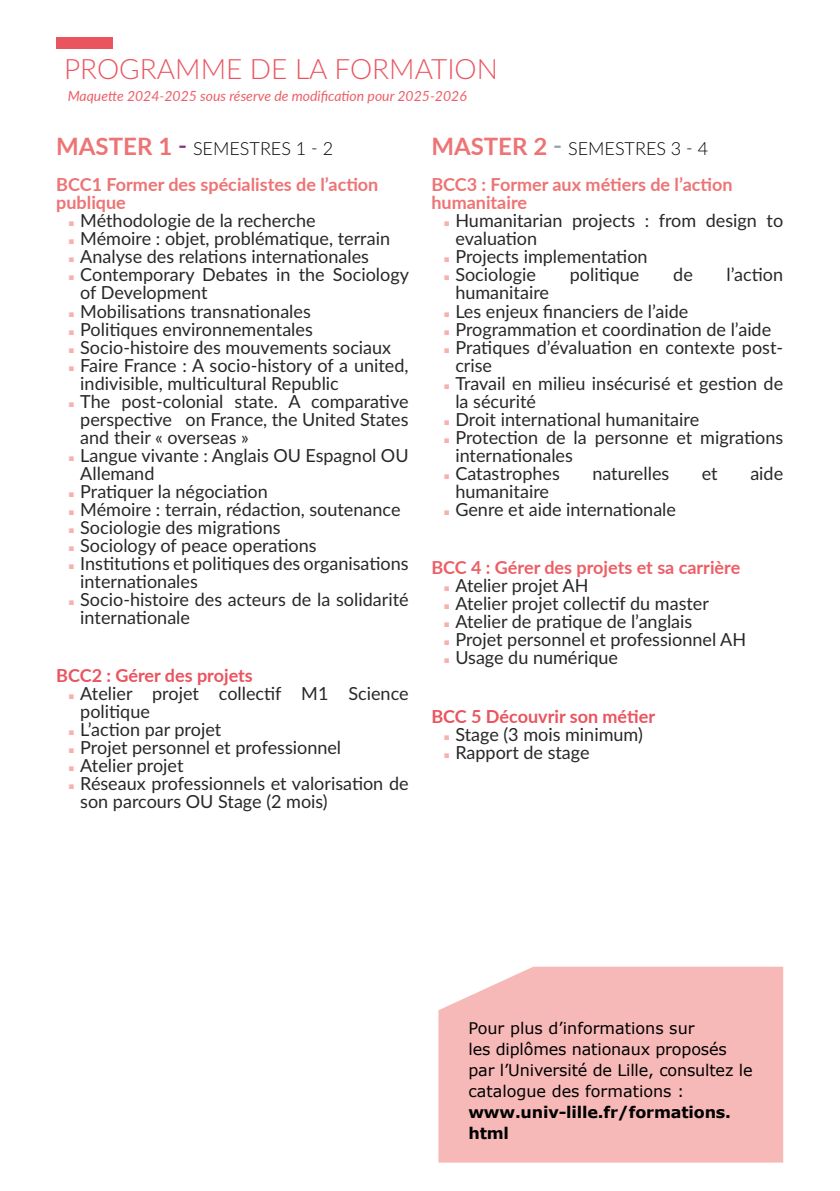
<style>
.page{position:relative;width:840px;height:1191px;background:#fff}
.page>*{position:absolute;margin:0;border:0;box-sizing:border-box;transform-origin:0 0}
.t1{font:300 28px "Lato";color:#ea545f}
.t2{font:18px/18px "Lato";color:#282827}
.t3{font:700 18px/36px "Lato";color:#ee7374}
.t4{font:700 18px "Lato";color:#ea545f}
.t5{font:700 18px "Lato";color:#ec5f66}
.t6{font:16px/21px "Verdana";letter-spacing:-.01em;color:#000}
.t7{font:700 16px/21px "Verdana";letter-spacing:-.01em;color:#000}
.t8{font:italic 14px "Lato";color:#ec5f66}
.s1{font-size:24px}
.s2{font-size:24px;color:#853576}
.s3{font-weight:300;color:#000}
.s4{font-size:24px;color:#91a4ae}
</style>
<div class="page">
<div style="left:56px;top:38px;width:57px;height:11px;background:#ea545f"></div>
<div style="left:438px;top:966px;width:344px;height:196px;background:#f6b9b7"></div>
<h1 class="t1" style="left:64px;top:50px;width:435px">PROGRAMME DE LA FORMATION</h1>
<p class="t8" style="left:68px;top:86px;width:400px">Maquette 2024-2025 sous réserve de modification pour 2025-2026</p>
<p class="t3" style="left:56px;top:130px;width:323px"><span class="s1">MASTER 1</span> <span class="s2">-</span> <span class="s3">SEMESTRES 1 - 2<br></span>BCC1 Former des spécialistes de l’action</p>
<p class="t3" style="left:56px;top:184px;width:71px">publique</p>
<p class="t2" style="left:80px;top:211px;width:330px">Méthodologie de la recherche<br>Mémoire : objet, problématique, terrain<br>Analyse des relations internationales<br>Contemporary Debates in the Sociology of Development<br>Mobilisations transnationales<br>Politiques environnementales<br>Socio-histoire des mouvements sociaux<br>Faire France : A socio-history of a united, indivisible, multicultural Republic<br>The post-colonial state. A comparative perspective on France, the United States and their « overseas »<br>Langue vivante : Anglais OU Espagnol OU<br>Allemand<br>Pratiquer la négociation<br>Mémoire : terrain, rédaction, soutenance<br>Sociologie des migrations<br>Sociology of peace operations<br>Institutions et politiques des organisations internationales<br>Socio-histoire des acteurs de la solidarité internationale</p>
<p class="t4" style="left:56px;top:662px;width:198px">BCC2 : Gérer des projets</p>
<p class="t2" style="left:80px;top:684px;width:329px">Atelier projet collectif M1 Science politique<br>L’action par projet<br>Projet personnel et professionnel<br>Atelier projet<br>Réseaux professionnels et valorisation de son parcours OU Stage (2 mois)</p>
<p class="t3" style="left:431px;top:130px;width:302px"><span class="s1">MASTER 2</span> <span class="s4">-</span> <span class="s3">SEMESTRES 3 - 4<br></span>BCC3 : Former aux métiers de l’action</p>
<p class="t3" style="left:431px;top:184px;width:97px">humanitaire</p>
<p class="t2" style="left:455px;top:211px;width:329px">Humanitarian projects : from design to evaluation<br>Projects implementation<br>Sociologie</p>
<p class="t2" style="left:569px;top:265px;width:71px">politique</p>
<p class="t2" style="left:673px;top:265px;width:21px">de</p>
<p class="t2" style="left:726px;top:265px;width:58px">l’action</p>
<p class="t2" style="left:455px;top:283px;width:329px">humanitaire<br>Les enjeux financiers de l’aide<br>Programmation et coordination de l’aide<br>Pratiques d’évaluation en contexte post&shy;crise<br>Travail en milieu insécurisé et gestion de la sécurité<br>Droit international humanitaire<br>Protection de la personne et migrations internationales<br>Catastrophes</p>
<p class="t2" style="left:592px;top:463px;width:78px">naturelles</p>
<p class="t2" style="left:701px;top:463px;width:17px">et</p>
<p class="t2" style="left:750px;top:463px;width:34px">aide</p>
<p class="t2" style="left:455px;top:481px;width:222px">humanitaire<br>Genre et aide internationale</p>
<p class="t5" style="left:431px;top:554px;width:310px">BCC 4 : Gérer des projets et sa carrière</p>
<p class="t2" style="left:455px;top:576px;width:292px">Atelier projet AH<br>Atelier projet collectif du master<br>Atelier de pratique de l’anglais<br>Projet personnel et professionnel AH<br>Usage du numérique</p>
<p class="t4" style="left:431px;top:703px;width:225px">BCC 5 Découvrir son métier</p>
<p class="t2" style="left:455px;top:724px;width:189px">Stage (3 mois minimum)<br>Rapport de stage</p>
<p class="t6" style="left:468px;top:1017px;width:286px">Pour plus d’informations sur<br>les diplômes nationaux proposés par l’Université de Lille, consultez le catalogue des formations :</p>
<p class="t7" style="left:468px;top:1101px;width:264px">www.univ-lille.fr/formations. html</p>
</div>
